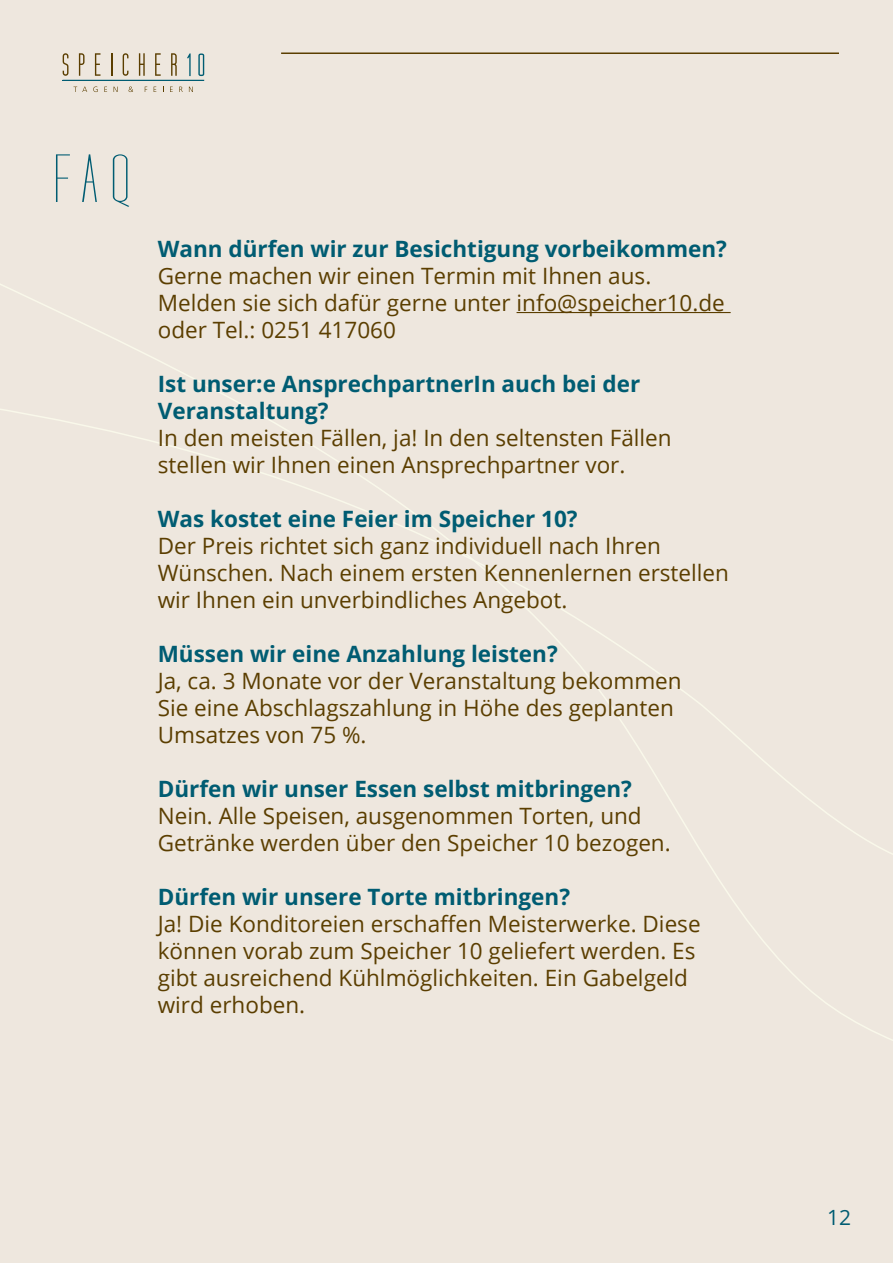
<style>
.page{position:relative;width:893px;height:1263px;background:#eee7de}
.page>*{position:absolute;margin:0;border:0;box-sizing:border-box;transform-origin:0 0}
.t1{font:69px "Tall Films Expanded";color:#005c72}
.t2{font:22.5px/27px "Open Sans";color:#5b3e00}
.t3{font:700 22.5px/27px "Open Sans";color:#005c72}
.t4{font:21px "Open Sans";color:#005c72}
</style>
<div class="page">
<hr style="left:517px;top:312px;width:214px;height:1px;background:#5b3e00">
<svg style="left:74px;top:87px;width:13px;height:5px"></svg>
<svg style="left:93px;top:87px;width:5px;height:5px"></svg>
<svg style="left:104px;top:87px;width:3px;height:5px"></svg>
<svg style="left:114px;top:87px;width:4px;height:5px"></svg>
<svg style="left:129px;top:87px;width:4px;height:5px"></svg>
<svg style="left:170px;top:87px;width:3px;height:5px"></svg>
<svg style="left:179px;top:87px;width:4px;height:5px"></svg>
<svg style="left:189px;top:87px;width:4px;height:5px"></svg>
<svg style="left:79px;top:53px;width:6px;height:23px"></svg>
<svg style="left:95px;top:53px;width:6px;height:23px"></svg>
<svg style="left:111px;top:53px;width:1px;height:23px"></svg>
<svg style="left:123px;top:53px;width:5px;height:23px"></svg>
<svg style="left:139px;top:53px;width:6px;height:23px"></svg>
<svg style="left:155px;top:53px;width:6px;height:23px"></svg>
<svg style="left:171px;top:53px;width:6px;height:23px"></svg>
<svg style="left:63px;top:53px;width:5px;height:23px"></svg>
<hr style="left:63px;top:80px;width:141px;height:1px;background:#005c72">
<svg style="left:187px;top:53px;width:4px;height:23px"></svg>
<svg style="left:198px;top:53px;width:6px;height:23px"></svg>
<hr style="left:281px;top:53px;width:558px;height:1px;background:#5b3e00">
<h1 class="t1" style="left:53px;top:147px;width:79px">FAQ</h1>
<p class="t3" style="left:158px;top:235px;width:571px">Wann dürfen wir zur Besichtigung vorbeikommen?</p>
<p class="t2" style="left:158px;top:262px;width:569px">Gerne machen wir einen Termin mit Ihnen aus.<br>Melden sie sich dafür gerne unter info@speicher10.de oder Tel.: 0251 417060</p>
<p class="t3" style="left:158px;top:370px;width:484px">Ist unser:e AnsprechpartnerIn auch bei der<br>Veranstaltung?</p>
<p class="t2" style="left:158px;top:424px;width:515px">In den meisten Fällen, ja! In den seltensten Fällen stellen wir Ihnen einen Ansprechpartner vor.</p>
<p class="t3" style="left:158px;top:505px;width:421px">Was kostet eine Feier im Speicher 10?</p>
<p class="t2" style="left:158px;top:532px;width:573px">Der Preis richtet sich ganz individuell nach Ihren<br>Wünschen. Nach einem ersten Kennenlernen erstellen wir Ihnen ein unverbindliches Angebot.</p>
<p class="t3" style="left:158px;top:640px;width:402px">Müssen wir eine Anzahlung leisten?</p>
<p class="t2" style="left:158px;top:667px;width:525px">Ja, ca. 3 Monate vor der Veranstaltung bekommen<br>Sie eine Abschlagszahlung in Höhe des geplanten<br>Umsatzes von 75 %.</p>
<p class="t3" style="left:158px;top:775px;width:476px">Dürfen wir unser Essen selbst mitbringen?</p>
<p class="t2" style="left:158px;top:802px;width:514px">Nein. Alle Speisen, ausgenommen Torten, und<br>Getränke werden über den Speicher 10 bezogen.</p>
<p class="t3" style="left:158px;top:883px;width:414px">Dürfen wir unsere Torte mitbringen?</p>
<p class="t2" style="left:158px;top:910px;width:544px">Ja! Die Konditoreien erschaffen Meisterwerke. Diese können vorab zum Speicher 10 geliefert werden. Es gibt ausreichend Kühlmöglichkeiten. Ein Gabelgeld wird erhoben.</p>
<p class="t4" style="left:827px;top:1203px;width:26px">12</p>
</div>
